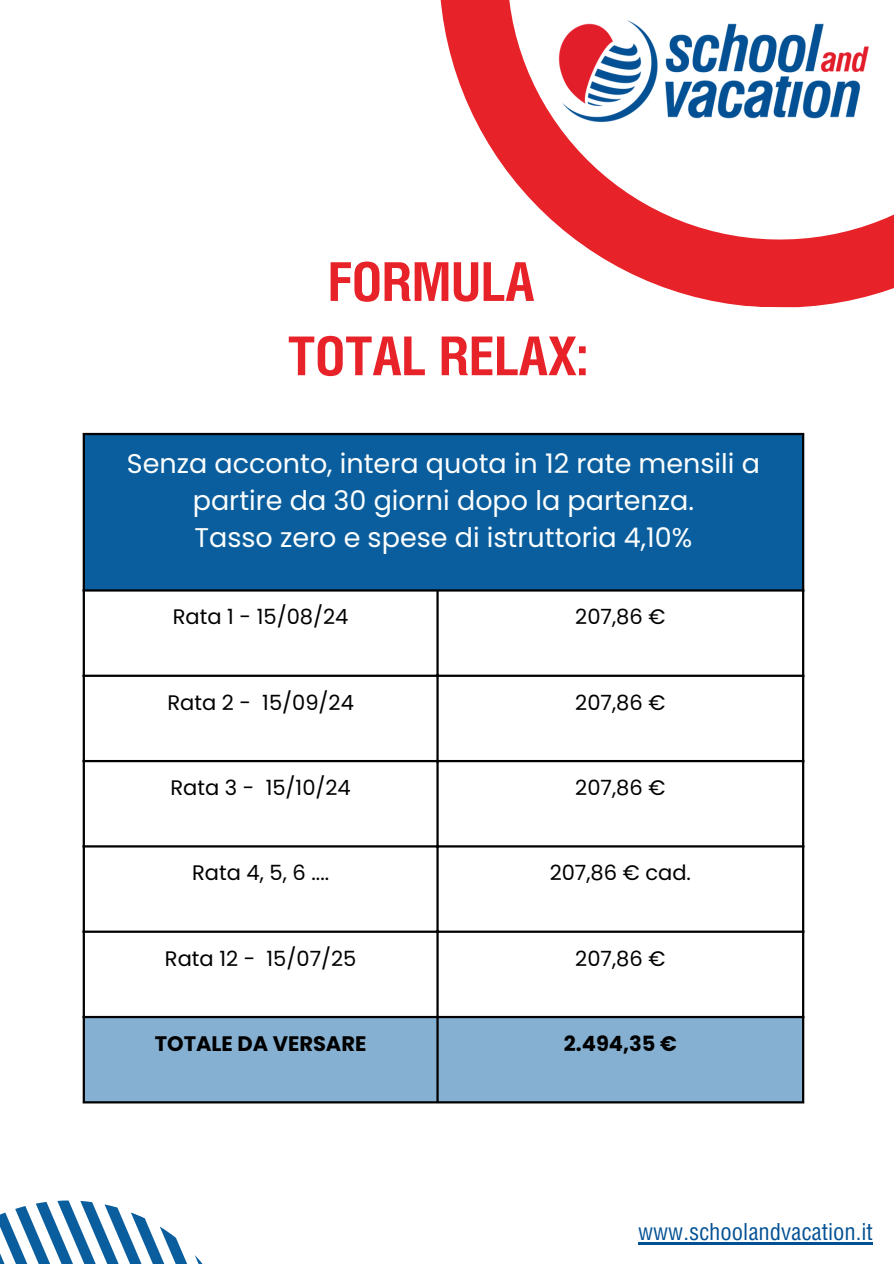
<style>
.page{position:relative;width:894px;height:1264px;background:#fff}
.page>*{position:absolute;margin:0;border:0;box-sizing:border-box;transform-origin:0 0}
.t1{font:700 53.55px/74.2px "Helios Cond";color:#e72228;text-align:center}
.t2{font:27px/37.2px "Poppins";color:#fcfefe;text-align:center}
.t3{font:23.55px "Helios Cond";color:#035194}
.t4{font:21px "Poppins";color:#000}
.t5{font:700 21px "Poppins";color:#000}
</style>
<div class="page">
<svg style="left:0;top:1200px;width:202px;height:63px"></svg>
<div style="left:83px;top:434px;width:720px;height:156px;background:#0a5e9d"></div>
<div style="left:85px;top:1018px;width:716px;height:83px;background:#85b0d1"></div>
<hr style="left:83px;top:435px;width:2px;height:666px;background:#000">
<hr style="left:436px;top:591px;width:2px;height:510px;background:#000">
<hr style="left:801px;top:435px;width:3px;height:666px;background:#000">
<hr style="left:83px;top:433px;width:721px;height:2px;background:#000">
<hr style="left:83px;top:589px;width:721px;height:2px;background:#000">
<hr style="left:83px;top:674px;width:721px;height:3px;background:#000">
<hr style="left:83px;top:760px;width:721px;height:2px;background:#000">
<hr style="left:83px;top:845px;width:721px;height:2px;background:#000">
<hr style="left:83px;top:930px;width:721px;height:2px;background:#000">
<hr style="left:83px;top:1015px;width:721px;height:3px;background:#000">
<hr style="left:83px;top:1101px;width:721px;height:2px;background:#000">
<svg style="left:440px;top:0;width:453px;height:308px"></svg>
<img style="left:547px;top:13px;width:329px;height:116px">
<hr style="left:638px;top:1242px;width:234px;height:2px;background:#035194">
<h1 class="t1" style="left:288px;top:244px;width:301px">FORMULA<br>TOTAL RELAX:</h1>
<p class="t2" style="left:127px;top:445px;width:634px">Senza acconto, intera quota in 12 rate mensili a partire da 30 giorni dopo la partenza.<br>Tasso zero e spese di istruttoria 4,10%</p>
<p class="t4" style="left:173px;top:602px;width:177px">Rata 1 - 15/08/24</p>
<p class="t4" style="left:575px;top:602px;width:92px">207,86 €</p>
<p class="t4" style="left:167px;top:687px;width:188px">Rata 2 - 15/09/24</p>
<p class="t4" style="left:575px;top:687px;width:92px">207,86 €</p>
<p class="t4" style="left:170px;top:773px;width:182px">Rata 3 - 15/10/24</p>
<p class="t4" style="left:575px;top:773px;width:92px">207,86 €</p>
<p class="t4" style="left:192px;top:858px;width:138px">Rata 4, 5, 6 ....</p>
<p class="t4" style="left:549px;top:858px;width:143px">207,86 € cad.</p>
<p class="t4" style="left:165px;top:943px;width:193px">Rata 12 - 15/07/25</p>
<p class="t4" style="left:575px;top:943px;width:92px">207,86 €</p>
<p class="t5" style="left:155px;top:1028px;width:213px">TOTALE DA VERSARE</p>
<p class="t5" style="left:563px;top:1028px;width:114px">2.494,35 €</p>
<p class="t3" style="left:638px;top:1217px;width:236px">www.schoolandvacation.it</p>
</div>
